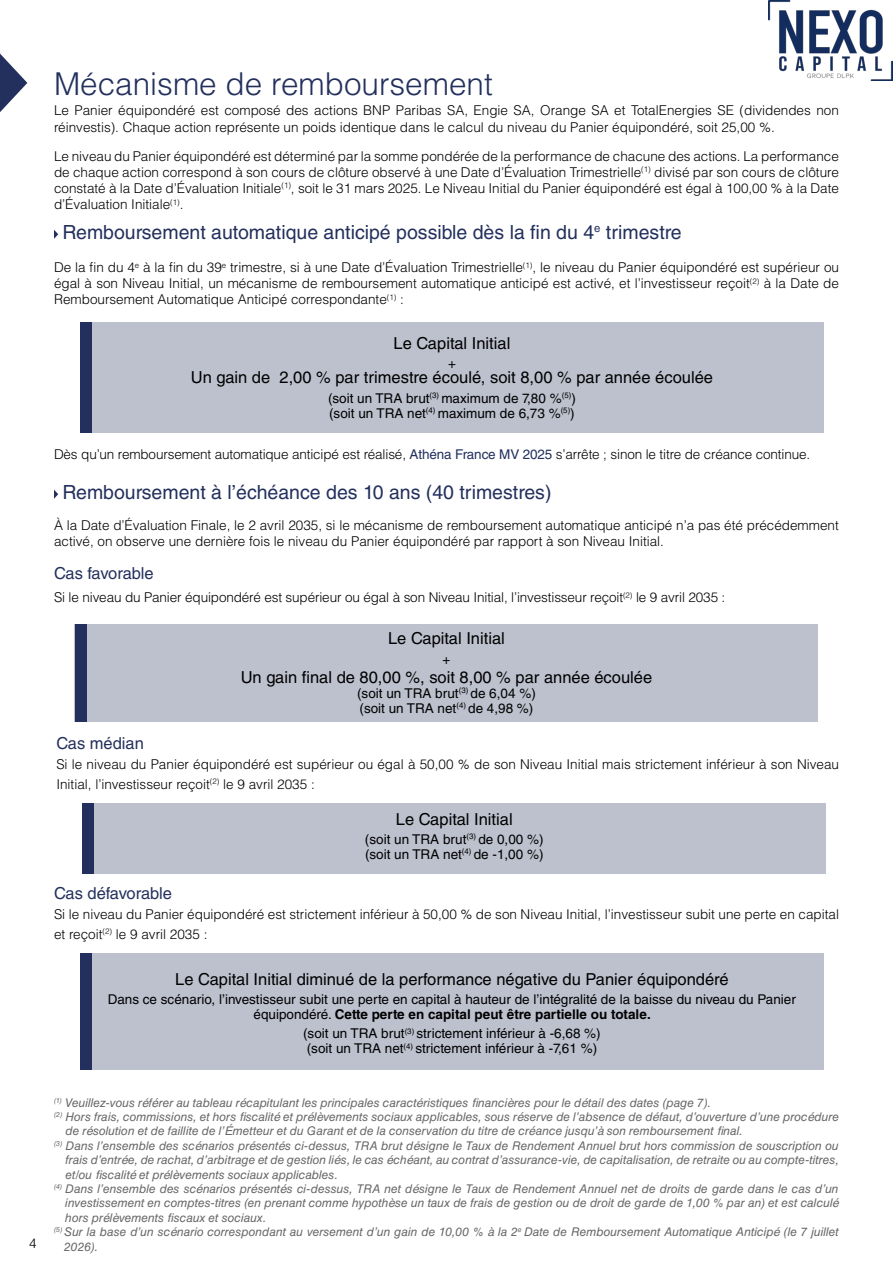
<style>
.page{position:relative;width:893px;height:1265px;background:#fff}
.page>*{position:absolute;margin:0;border:0;box-sizing:border-box;transform-origin:0 0}
.t1{font:300 31.5px "Helvetica LT Std";color:#23305d}
.t2{font:19.5px "Helvetica LT Std";color:#23305d}
.t3{font:16.5px "Helvetica LT Std";color:#000}
.t4{font:16.5px "Helvetica LT Std";color:#23305d}
.t5{font:300 13.5px/16.2px "Helvetica LT Std";color:#000}
.t6{font:13.5px/15px "Helvetica LT Std";color:#000}
.t7{font:italic 12px "Helvetica LT Std";color:#666}
.s1{font-weight:400;color:#23305d}
.s2{font-weight:700}
</style>
<div class="page">
<svg style="left:54px;top:490px;width:4px;height:9px"></svg>
<svg style="left:0;top:54px;width:27px;height:58px"></svg>
<svg style="left:892px;top:60px;width:1px;height:13px"></svg>
<svg style="left:54px;top:230px;width:4px;height:9px"></svg>
<div style="left:80px;top:322px;width:744px;height:111px;background:#bdc1ce"></div>
<div style="left:80px;top:322px;width:12px;height:111px;background:#23305d"></div>
<div style="left:80px;top:953px;width:744px;height:116px;background:#bdc1ce"></div>
<div style="left:80px;top:953px;width:12px;height:116px;background:#23305d"></div>
<div style="left:83px;top:803px;width:743px;height:71px;background:#bdc1ce"></div>
<div style="left:83px;top:803px;width:11px;height:71px;background:#23305d"></div>
<div style="left:75px;top:624px;width:743px;height:98px;background:#bdc1ce"></div>
<div style="left:75px;top:624px;width:11px;height:98px;background:#23305d"></div>
<img style="left:769px;top:1px;width:123px;height:79px">
<p class="t5" style="left:29px;top:1235px;width:9px">4</p>
<h1 class="t1" style="left:54px;top:64px;width:440px">Mécanisme de remboursement</h1>
<p class="t5" style="left:54px;top:102px;width:786px">Le Panier équipondéré est composé des actions BNP Paribas SA, Engie SA, Orange SA et TotalEnergies SE (dividendes non réinvestis). Chaque action représente un poids identique dans le calcul du niveau du Panier équipondéré, soit 25,00 %.</p>
<p class="t5" style="left:54px;top:147px;width:787px;text-align:justify">Le niveau du Panier équipondéré est déterminé par la somme pondérée de la performance de chacune des actions. La performance de chaque action correspond à son cours de clôture observé à une Date d’Évaluation Trimestrielle<sup>(1)</sup> divisé par son cours de clôture constaté à la Date d’Évaluation Initiale<sup>(1)</sup>, soit le 31 mars 2025. Le Niveau Initial du Panier équipondéré est égal à 100,00 % à la Date d’Évaluation Initiale<sup>(1)</sup>.</p>
<h2 class="t2" style="left:62px;top:221px;width:621px">Remboursement automatique anticipé possible dès la fin du 4<sup>e</sup> trimestre</h2>
<p class="t5" style="left:54px;top:259px;width:786px;text-align:justify">De la fin du 4<sup>e</sup> à la fin du 39<sup>e</sup> trimestre, si à une Date d’Évaluation Trimestrielle<sup>(1)</sup>, le niveau du Panier équipondéré est supérieur ou égal à son Niveau Initial, un mécanisme de remboursement automatique anticipé est activé, et l’investisseur reçoit<sup>(2)</sup> à la Date de Remboursement Automatique Anticipé correspondante<sup>(1)</sup> :</p>
<p class="t3" style="left:394px;top:334px;width:118px">Le Capital Initial</p>
<p class="t6" style="left:448px;top:356px;width:9px">+</p>
<p class="t3" style="left:191px;top:368px;width:524px">Un gain de 2,00 % par trimestre écoulé, soit 8,00 % par année écoulée</p>
<p class="t6" style="left:328px;top:390px;width:249px">(soit un TRA brut<sup>(3)</sup> maximum de 7,80 %<sup>(5)</sup>) (soit un TRA net<sup>(4)</sup> maximum de 6,73 %<sup>(5)</sup>)</p>
<p class="t5" style="left:54px;top:446px;width:758px">Dès qu’un remboursement automatique anticipé est réalisé, <span class="s1">Athéna France MV 2025</span> s’arrête ; sinon le titre de créance continue.</p>
<h2 class="t2" style="left:62px;top:481px;width:490px">Remboursement à l’échéance des 10 ans (40 trimestres)</h2>
<p class="t5" style="left:54px;top:517px;width:786px">À la Date d’Évaluation Finale, le 2 avril 2035, si le mécanisme de remboursement automatique anticipé n’a pas été précédemment activé, on observe une dernière fois le niveau du Panier équipondéré par rapport à son Niveau Initial.</p>
<p class="t4" style="left:54px;top:563px;width:101px">Cas favorable</p>
<p class="t5" style="left:54px;top:589px;width:673px">Si le niveau du Panier équipondéré est supérieur ou égal à son Niveau Initial, l’investisseur reçoit<sup>(2)</sup> le 9 avril 2035 :</p>
<p class="t3" style="left:388px;top:629px;width:118px">Le Capital Initial</p>
<p class="t6" style="left:443px;top:651px;width:9px">+</p>
<p class="t3" style="left:241px;top:667px;width:413px">Un gain final de 80,00 %, soit 8,00 % par année écoulée</p>
<p class="t6" style="left:357px;top:686px;width:180px">(soit un TRA brut<sup>(3)</sup> de 6,04 %) (soit un TRA net<sup>(4)</sup> de 4,98 %)</p>
<p class="t4" style="left:56px;top:734px;width:89px">Cas médian</p>
<p class="t5" style="left:56px;top:755px;width:784px;line-height:19.5px">Si le niveau du Panier équipondéré est supérieur ou égal à 50,00 % de son Niveau Initial mais strictement inférieur à son Niveau<br>Initial, l’investisseur reçoit<sup>(2)</sup> le 9 avril 2035 :</p>
<p class="t3" style="left:396px;top:809px;width:118px">Le Capital Initial</p>
<p class="t6" style="left:365px;top:832px;width:180px">(soit un TRA brut<sup>(3)</sup> de 0,00 %) (soit un TRA net<sup>(4)</sup> de -1,00 %)</p>
<p class="t4" style="left:54px;top:884px;width:119px">Cas défavorable</p>
<p class="t5" style="left:54px;top:905px;width:786px;line-height:19.5px">Si le niveau du Panier équipondéré est strictement inférieur à 50,00 % de son Niveau Initial, l’investisseur subit une perte en capital et reçoit<sup>(2)</sup> le 9 avril 2035 :</p>
<p class="t3" style="left:175px;top:969px;width:555px">Le Capital Initial diminué de la performance négative du Panier équipondéré</p>
<p class="t6" style="left:108px;top:992px;width:689px;text-align:center">Dans ce scénario, l’investisseur subit une perte en capital à hauteur de l’intégralité de la baisse du niveau du Panier équipondéré. <span class="s2">Cette perte en capital peut être partielle ou totale.</span></p>
<p class="t6" style="left:303px;top:1026px;width:299px">(soit un TRA brut<sup>(3)</sup> strictement inférieur à -6,68 %) (soit un TRA net<sup>(4)</sup> strictement inférieur à -7,61 %)</p>
<p class="t7" style="left:54px;top:1095px;width:658px"><sup>(1)</sup> Veuillez-vous référer au tableau récapitulant les principales caractéristiques financières pour le détail des dates (page 7).</p>
<p class="t7" style="left:54px;top:1110px;width:786px"><sup>(2)</sup> Hors frais, commissions, et hors fiscalité et prélèvements sociaux applicables, sous réserve de l’absence de défaut, d’ouverture d’une procédure</p>
<p class="t7" style="left:65px;top:1124px;width:679px">de résolution et de faillite de l’Émetteur et du Garant et de la conservation du titre de créance jusqu’à son remboursement final.</p>
<p class="t7" style="left:54px;top:1139px;width:786px"><sup>(3)</sup> Dans l’ensemble des scénarios présentés ci-dessus, TRA brut désigne le Taux de Rendement Annuel brut hors commission de souscription ou</p>
<p class="t7" style="left:66px;top:1153px;width:775px">frais d’entrée, de rachat, d’arbitrage et de gestion liés, le cas échéant, au contrat d’assurance-vie, de capitalisation, de retraite ou au compte-titres,</p>
<p class="t7" style="left:66px;top:1167px;width:274px">et/ou fiscalité et prélèvements sociaux applicables.</p>
<p class="t7" style="left:54px;top:1182px;width:786px"><sup>(4)</sup> Dans l’ensemble des scénarios présentés ci-dessus, TRA net désigne le Taux de Rendement Annuel net de droits de garde dans le cas d’un</p>
<p class="t7" style="left:65px;top:1196px;width:775px">investissement en comptes-titres (en prenant comme hypothèse un taux de frais de gestion ou de droit de garde de 1,00 % par an) et est calculé</p>
<p class="t7" style="left:65px;top:1211px;width:203px">hors prélèvements fiscaux et sociaux.</p>
<p class="t7" style="left:54px;top:1225px;width:786px"><sup>(5)</sup> Sur la base d’un scénario correspondant au versement d’un gain de 10,00 % à la 2<sup>e</sup> Date de Remboursement Automatique Anticipé (le 7 juillet</p>
<p class="t7" style="left:64px;top:1239px;width:35px">2026).</p>
</div>
